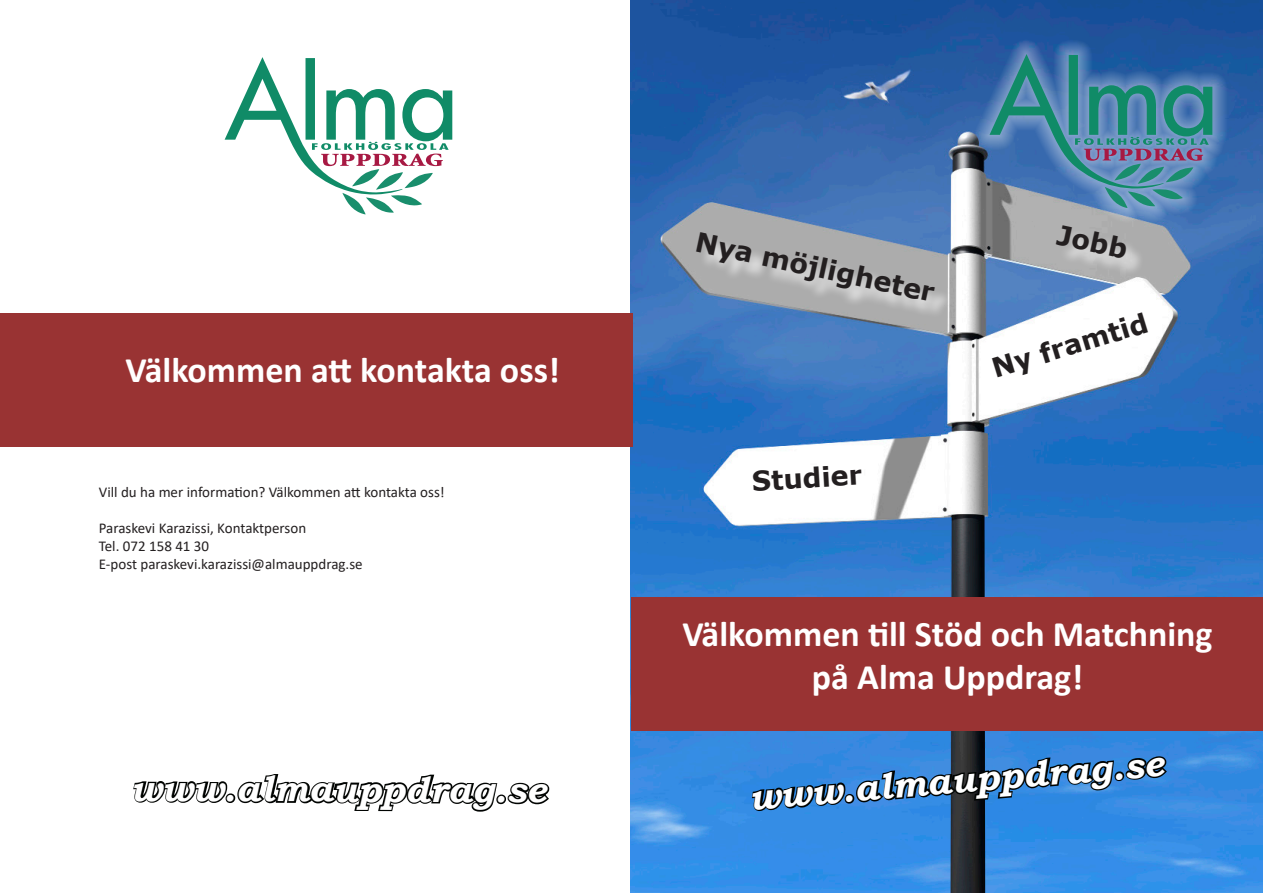
<style>
.page{position:relative;width:1263px;height:893px;background:#fff}
.page>*{position:absolute;margin:0;border:0;box-sizing:border-box;transform-origin:0 0}
.t1{font:700 36px "Calibri";color:#fff}
.t2{font:italic 700 36px "Bookman Old Style";color:#fff}
.t3{font:700 27px "Verdana";color:#231f20}
.t4{font:15px "Calibri";color:#231f20}
</style>
<div class="page">
<img style="left:631px;top:0;width:632px;height:893px">
<div style="left:974px;top:39px;width:253px;height:184px;background:#fff;opacity:.75"></div>
<svg style="left:989px;top:54px;width:223px;height:154px"></svg>
<svg style="left:750px;top:731px;width:419px;height:136px"></svg>
<div style="left:995px;top:315px;width:171px;height:80px;background:#fff;opacity:.75"></div>
<div style="left:1059px;top:228px;width:85px;height:49px;background:#fff;opacity:.75"></div>
<div style="left:699px;top:235px;width:254px;height:84px;background:#fff;opacity:.75"></div>
<div style="left:756px;top:468px;width:124px;height:41px;background:#fff"></div>
<svg style="left:225px;top:57px;width:227px;height:157px"></svg>
<div style="left:631px;top:597px;width:632px;height:134px;background:#933"></div>
<div style="left:0;top:313px;width:632px;height:133px;background:#933"></div>
<svg style="left:133px;top:774px;width:417px;height:38px"></svg>
<p class="t1" style="left:125px;top:344px;width:436px">Välkommen att kontakta oss!</p>
<p class="t4" style="left:99px;top:482px;width:347px">Vill du ha mer information? Välkommen att kontakta oss!</p>
<p class="t4" style="left:99px;top:518px;width:209px">Paraskevi Karazissi, Kontaktperson</p>
<p class="t4" style="left:99px;top:536px;width:112px">Tel. 072 158 41 30</p>
<p class="t4" style="left:99px;top:554px;width:265px">E-post paraskevi.karazissi@almauppdrag.se</p>
<p class="t2" style="left:131px;top:763px;width:417px">www.almauppdrag.se</p>
<p class="t3" style="left:700px;top:223px;width:245px;rotate:12deg">Nya möjligheter</p>
<p class="t3" style="left:1061px;top:216px;width:73px;rotate:12deg">Jobb</p>
<p class="t3" style="left:751px;top:461px;width:112px;rotate:-3deg">Studier</p>
<p class="t3" style="left:987px;top:350px;width:163px;rotate:-17deg">Ny framtid</p>
<p class="t1" style="left:682px;top:608px;width:532px">Välkommen till Stöd och Matchning</p>
<p class="t1" style="left:812px;top:651px;width:273px">på Alma Uppdrag!</p>
<p class="t2" style="left:747px;top:772px;width:417px;rotate:-5deg">www.almauppdrag.se</p>
</div>
